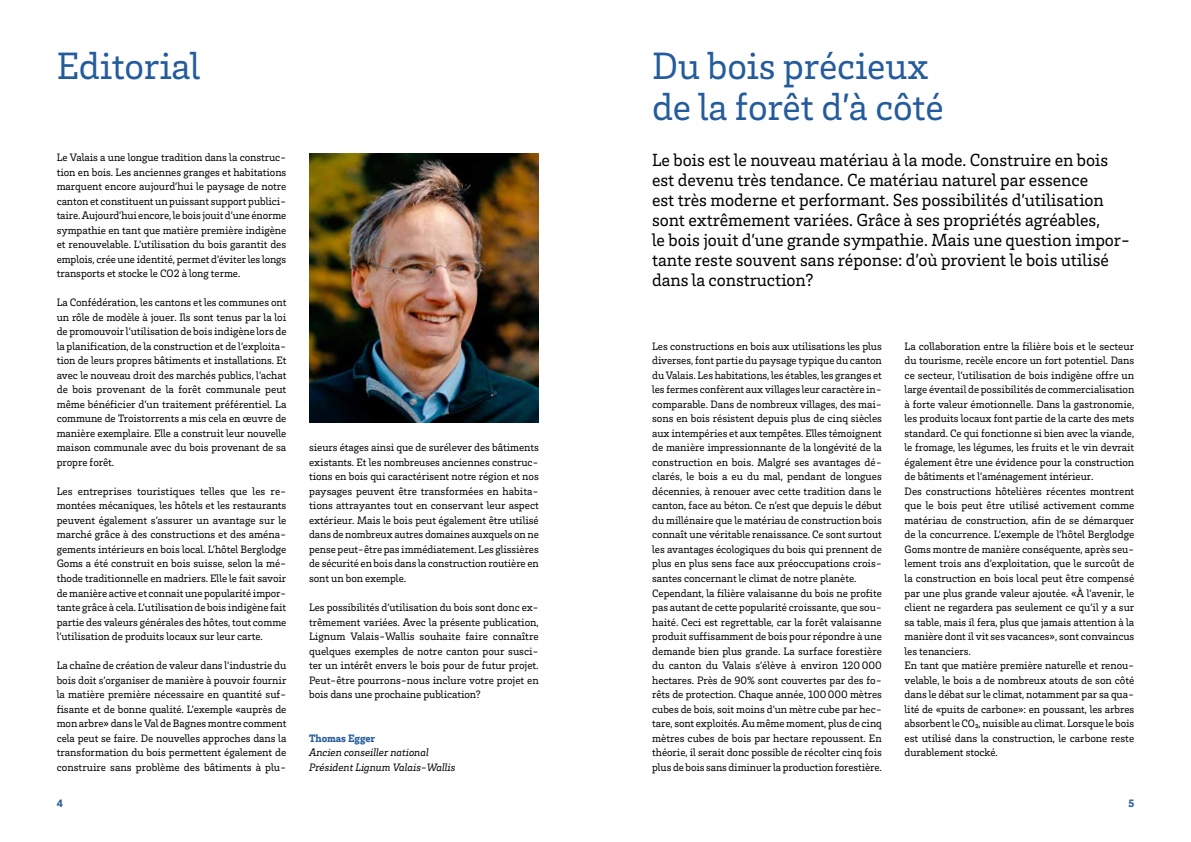
<style>
.page{position:relative;width:1191px;height:842px;background:#fff}
.page>*{position:absolute;margin:0;border:0;box-sizing:border-box;transform-origin:0 0}
.t1{font:39px/41px "Brix Slab";letter-spacing:-.005em;color:#245b9c}
.t2{font:18px/20px "Brix Slab";letter-spacing:-.005em;color:#000}
.t3{font:11px/14.5px "Brix Slab";letter-spacing:-.005em;color:#000;text-align:justify}
.t4{font:italic 11px/14.5px "Brix Slab";letter-spacing:-.005em;color:#000}
.t5{font:900 11px "Brix Slab";letter-spacing:-.005em;color:#245b9c}
</style>
<div class="page">
<img style="left:309px;top:154px;width:230px;height:268px">
<h1 class="t1" style="left:57px;top:44px;width:145px">Editorial</h1>
<p class="t3" style="left:57px;top:150px;width:231px">Le Valais a une longue tradition dans la construc&shy;tion en bois. Les anciennes granges et habitations marquent encore aujourd’hui le paysage de notre canton et constituent un puissant support publici&shy;taire. Aujourd’hui encore, le bois jouit d’une énorme sympathie en tant que matière première indigène et renouvelable. L’utilisation du bois garantit des emplois, crée une identité, permet d’éviter les longs transports et stocke le CO2 à long terme.</p>
<p class="t3" style="left:57px;top:295px;width:231px">La Confédération, les cantons et les communes ont un rôle de modèle à jouer. Ils sont tenus par la loi de promouvoir l’utilisation de bois indigène lors de la planification, de la construction et de l’exploita&shy;tion de leurs propres bâtiments et installations. Et avec le nouveau droit des marchés publics, l’achat de bois provenant de la forêt communale peut même bénéficier d’un traitement préférentiel. La commune de Troistorrents a mis cela en œuvre de manière exemplaire. Elle a construit leur nouvelle maison communale avec du bois provenant de sa propre forêt.</p>
<p class="t3" style="left:57px;top:484px;width:231px">Les entreprises touristiques telles que les re&shy;montées mécaniques, les hôtels et les restaurants peuvent également s’assurer un avantage sur le marché grâce à des constructions et des aména&shy;gements intérieurs en bois local. L’hôtel Berglodge Goms a été construit en bois suisse, selon la mé&shy;thode traditionnelle en madriers. Elle le fait savoir de manière active et connait une popularité impor&shy;tante grâce à cela. L’utilisation de bois indigène fait partie des valeurs générales des hôtes, tout comme l’utilisation de produits locaux sur leur carte.</p>
<p class="t3" style="left:57px;top:658px;width:231px">La chaîne de création de valeur dans l’industrie du bois doit s’organiser de manière à pouvoir fournir la matière première nécessaire en quantité suf&shy;fisante et de bonne qualité. L’exemple «auprès de mon arbre» dans le Val de Bagnes montre comment cela peut se faire. De nouvelles approches dans la transformation du bois permettent également de construire sans problème des bâtiments à plu-</p>
<p class="t3" style="left:309px;top:440px;width:231px">sieurs étages ainsi que de surélever des bâtiments existants. Et les nombreuses anciennes construc&shy;tions en bois qui caractérisent notre région et nos paysages peuvent être transformées en habita&shy;tions attrayantes tout en conservant leur aspect extérieur. Mais le bois peut également être utilisé dans de nombreux autres domaines auxquels on ne pense peut-être pas immédiatement. Les glissières de sécurité en bois dans la construction routière en sont un bon exemple.</p>
<p class="t3" style="left:309px;top:600px;width:231px">Les possibilités d’utilisation du bois sont donc ex&shy;trêmement variées. Avec la présente publication, Lignum Valais-Wallis souhaite faire connaître quelques exemples de notre canton pour susci&shy;ter un intérêt envers le bois pour de futur projet.<br>Peut-être pourrons-nous inclure votre projet en bois dans une prochaine publication?</p>
<p class="t5" style="left:309px;top:730px;width:68px">Thomas Egger</p>
<p class="t4" style="left:309px;top:744px;width:148px">Ancien conseiller national<br>Président Lignum Valais-Wallis</p>
<h1 class="t1" style="left:652px;top:44px;width:293px">Du bois précieux de la forêt d’à côté</h1>
<p class="t2" style="left:652px;top:149px;width:480px">Le bois est le nouveau matériau à la mode. Construire en bois est devenu très tendance. Ce matériau naturel par essence<br>est très moderne et performant. Ses possibilités d’utilisation sont extrêmement variées. Grâce à ses propriétés agréables,<br>le bois jouit d’une grande sympathie. Mais une question impor&shy;tante reste souvent sans réponse: d’où provient le bois utilisé dans la construction?</p>
<p class="t3" style="left:652px;top:339px;width:231px;text-align:left">Les constructions en bois aux utilisations les plus diverses, font partie du paysage typique du canton du Valais. Les habitations, les étables, les granges et les fermes confèrent aux villages leur caractère in&shy;comparable. Dans de nombreux villages, des mai&shy;sons en bois résistent depuis plus de cinq siècles aux intempéries et aux tempêtes. Elles témoignent de manière impressionnante de la longévité de la construction en bois. Malgré ses avantages dé&shy;clarés, le bois a eu du mal, pendant de longues décennies, à renouer avec cette tradition dans le canton, face au béton. Ce n’est que depuis le début du millénaire que le matériau de construction bois connaît une véritable renaissance. Ce sont surtout les avantages écologiques du bois qui prennent de plus en plus sens face aux préoccupations crois&shy;santes concernant le climat de notre planète.<br>Cependant, la filière valaisanne du bois ne profite pas autant de cette popularité croissante, que sou&shy;haité. Ceci est regrettable, car la forêt valaisanne produit suffisamment de bois pour répondre à une demande bien plus grande. La surface forestière du canton du Valais s’élève à environ 120000 hectares. Près de 90% sont couvertes par des fo&shy;rêts de protection. Chaque année, 100000 mètres cubes de bois, soit moins d’un mètre cube par hec&shy;tare, sont exploités. Au même moment, plus de cinq mètres cubes de bois par hectare repoussent. En théorie, il serait donc possible de récolter cinq fois plus de bois sans diminuer la production forestière.</p>
<p class="t3" style="left:904px;top:339px;width:231px;text-align:left">La collaboration entre la filière bois et le secteur du tourisme, recèle encore un fort potentiel. Dans ce secteur, l’utilisation de bois indigène offre un large éventail de possibilités de commercialisation à forte valeur émotionnelle. Dans la gastronomie, les produits locaux font partie de la carte des mets standard. Ce qui fonctionne si bien avec la viande, le fromage, les légumes, les fruits et le vin devrait également être une évidence pour la construction de bâtiments et l’aménagement intérieur.<br>Des constructions hôtelières récentes montrent que le bois peut être utilisé activement comme matériau de construction, afin de se démarquer de la concurrence. L’exemple de l’hôtel Berglodge Goms montre de manière conséquente, après seu&shy;lement trois ans d’exploitation, que le surcoût de la construction en bois local peut être compensé par une plus grande valeur ajoutée. «À l’avenir, le client ne regardera pas seulement ce qu’il y a sur sa table, mais il fera, plus que jamais attention à la manière dont il vit ses vacances», sont convaincus les tenanciers.<br>En tant que matière première naturelle et renou&shy;velable, le bois a de nombreux atouts de son côté dans le débat sur le climat, notamment par sa qua&shy;lité de «puits de carbone»: en poussant, les arbres absorbent le CO₂, nuisible au climat. Lorsque le bois est utilisé dans la construction, le carbone reste durablement stocké.</p>
<p class="t5" style="left:57px;top:796px;width:8px">4</p>
<p class="t5" style="left:1128px;top:796px;width:7px">5</p>
</div>
